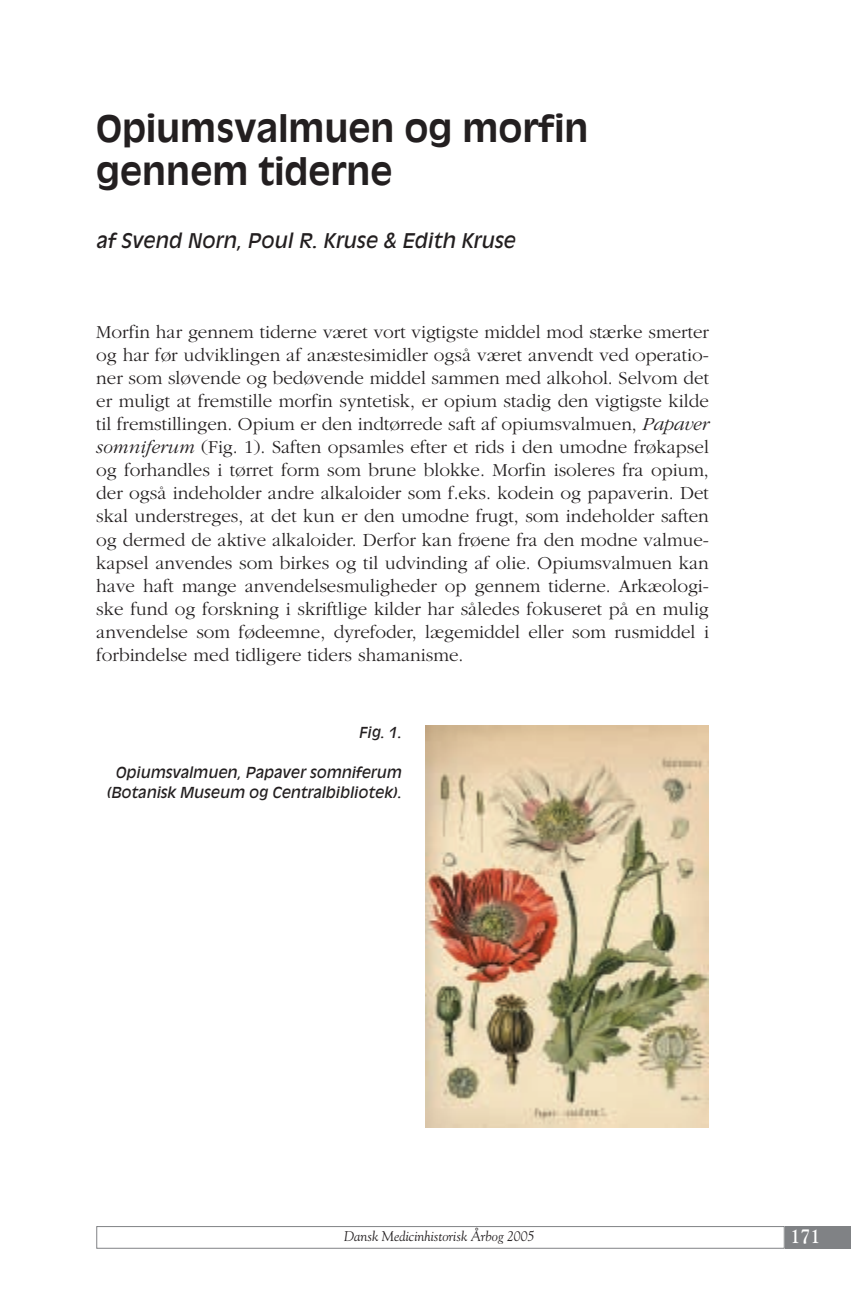
<style>
.page{position:relative;width:851px;height:1293px;background:#fff}
.page>*{position:absolute;margin:0;border:0;box-sizing:border-box;transform-origin:0 0}
.t1{font:700 36px/43.2px "Antique Olive";color:#231f20}
.t2{font:italic 20px "Antique Olive";color:#231f20}
.t3{font:700 20px "Goudy";color:#fff;scale:.9 1}
.t4{font:300 19px/23.2px "Garamond";color:#231f20;text-align:justify}
.t5{font:italic 15px/20px "Antique Olive";color:#231f20;text-align:right}
.t6{font:italic 14px "Goudy";color:#231f20}
.s1{font-style:italic}
</style>
<div class="page">
<div style="left:784px;top:1226px;width:66px;height:22px;background:#808285"></div>
<div style="left:96px;top:1226px;width:688px;height:22px;border:1px solid #808285"></div>
<img style="left:425px;top:725px;width:283px;height:402px">
<h1 class="t1" style="left:96px;top:108px;width:494px">Opiumsvalmuen og morfin gennem tiderne</h1>
<p class="t2" style="left:96px;top:232px;width:420px">af Svend Norn, Poul R. Kruse &amp; Edith Kruse</p>
<p class="t4" style="left:96px;top:321px;width:614px">Morfin har gennem tiderne været vort vigtigste middel mod stærke smerter og har før udviklingen af anæstesimidler også været anvendt ved operatio&shy;ner som sløvende og bedøvende middel sammen med alkohol. Selvom det er muligt at fremstille morfin syntetisk, er opium stadig den vigtigste kilde til fremstillingen. Opium er den indtørrede saft af opiumsvalmuen, <span class="s1">Papaver somniferum</span> (Fig. 1). Saften opsamles efter et rids i den umodne frøkapsel og forhandles i tørret form som brune blokke. Morfin isoleres fra opium, der også indeholder andre alkaloider som f.eks. kodein og papaverin. Det skal understreges, at det kun er den umodne frugt, som indeholder saften og dermed de aktive alkaloider. Derfor kan frøene fra den modne valmue&shy;kapsel anvendes som birkes og til udvinding af olie. Opiumsvalmuen kan have haft mange anvendelsesmuligheder op gennem tiderne. Arkæologi&shy;ske fund og forskning i skriftlige kilder har således fokuseret på en mulig anvendelse som fødeemne, dyrefoder, lægemiddel eller som rusmiddel i forbindelse med tidligere tiders shamanisme.</p>
<p class="t5" style="left:359px;top:723px;width:44px">Fig. 1.</p>
<p class="t5" style="left:106px;top:763px;width:296px">Opiumsvalmuen, Papaver somniferum (Botanisk Museum og Centralbibliotek).</p>
<p class="t6" style="left:344px;top:1231px;width:192px">Dansk Medicinhistorisk Årbog 2005</p>
<p class="t3" style="left:790px;top:1228px;width:35px">171</p>
</div>
